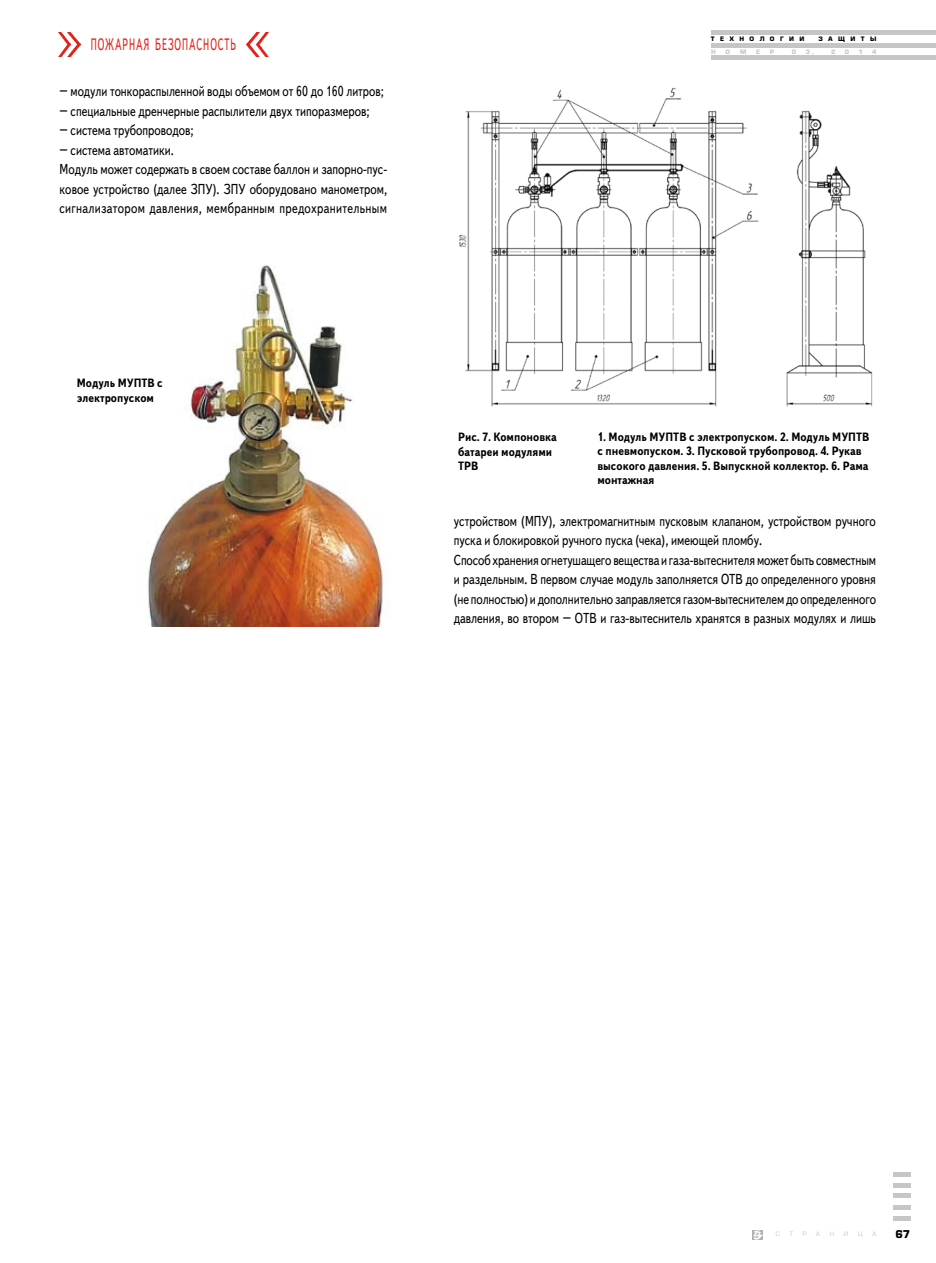
<style>
.page{position:relative;width:936px;height:1263px;background:#fff}
.page>*{position:absolute;margin:0;border:0;box-sizing:border-box;transform-origin:0 0}
.t1{font:16.5px "Text Book C";color:#e32118;scale:.56 1}
.t2{font:14.4px/19.5px "Text Book C";color:#000;scale:.8 1}
.t3{font:14.4px "Text Book C";color:#000;scale:.79 1}
.t4{font:700 12px/14.4px "Text Book C";color:#000;scale:.9 1}
.t5{font:700 10.5px "Europe";color:#000}
.t6{font:700 6px "Europe";letter-spacing:.895em;color:#000}
.t7{font:700 6px "Europe";color:#c5c6c8}
.t8{font:6px "Europe";color:#c5c6c8}
</style>
<div class="page">
<div style="left:711px;top:30px;width:224px;height:5px;background:#c5c6c8"></div>
<div style="left:711px;top:55px;width:224px;height:5px;background:#c5c6c8"></div>
<div style="left:711px;top:43px;width:224px;height:5px;background:#c5c6c8"></div>
<hr style="left:892px;top:1216px;width:18px;height:4px;background:#c5c6c8">
<hr style="left:892px;top:1205px;width:18px;height:4px;background:#c5c6c8">
<div style="left:892px;top:1193px;width:18px;height:5px;background:#c5c6c8"></div>
<hr style="left:892px;top:1183px;width:18px;height:4px;background:#c5c6c8">
<hr style="left:892px;top:1172px;width:18px;height:4px;background:#c5c6c8">
<svg style="left:752px;top:1230px;width:10px;height:9px"></svg>
<img style="left:459px;top:87px;width:414px;height:320px">
<img style="left:148px;top:265px;width:236px;height:361px">
<img style="left:70px;top:32px;width:10px;height:24px">
<img style="left:58px;top:32px;width:12px;height:24px">
<img style="left:247px;top:32px;width:9px;height:24px">
<img style="left:256px;top:32px;width:13px;height:24px">
<p class="t1" style="left:91px;top:35px;width:57px">пожарна</p>
<p class="t1" style="left:143px;top:35px;width:69px">я безопасност</p>
<p class="t1" style="left:230px;top:35px;width:11px">ь</p>
<p class="t3" style="left:60px;top:84px;width:412px">– модули тонкораспыленной воды объемом от 60 до 160 литров;</p>
<p class="t2" style="left:60px;top:101px;width:389px">– специальные дренчерные распылители двух типоразмеров;</p>
<p class="t2" style="left:60px;top:121px;width:169px">– система трубопроводов;</p>
<p class="t2" style="left:60px;top:140px;width:411px">– система автоматики.<br>Модуль может содержать в своем составе баллон и запорно-пус&shy;ковое устройство (далее ЗПУ). ЗПУ оборудовано манометром, сигнализатором давления, мембранным предохранительным</p>
<p class="t4" style="left:77px;top:376px;width:97px">Модуль МУПТВ с электропуском</p>
<p class="t6" style="left:710px;top:36px;width:95px">ТЕХНОЛОГИИ</p>
<p class="t6" style="left:818px;top:36px;width:59px">ЗАЩИТЫ</p>
<p class="t7" style="left:711px;top:48px;width:6px">Н</p>
<p class="t7" style="left:725px;top:48px;width:6px">О</p>
<p class="t7" style="left:740px;top:48px;width:8px">М</p>
<p class="t7" style="left:756px;top:48px;width:6px">Е</p>
<p class="t7" style="left:769px;top:48px;width:6px">Р</p>
<p class="t7" style="left:791px;top:48px;width:6px">0</p>
<p class="t7" style="left:805px;top:48px;width:10px">3 ,</p>
<p class="t7" style="left:830px;top:48px;width:6px">2</p>
<p class="t7" style="left:844px;top:48px;width:6px">0</p>
<p class="t7" style="left:858px;top:48px;width:6px">1</p>
<p class="t7" style="left:871px;top:48px;width:6px">4</p>
<p class="t4" style="left:458px;top:430px;width:111px">Рис. 7. Компоновка батареи модулями<br>ТРВ</p>
<p class="t4" style="left:597px;top:430px;width:303px">1. Модуль МУПТВ с электропуском. 2. Модуль МУПТВ с пневмопуском. 3. Пусковой трубопровод. 4. Рукав высокого давления. 5. Выпускной коллектор. 6. Рама монтажная</p>
<p class="t2" style="left:454px;top:511px;width:529px">устройством (МПУ), электромагнитным пусковым клапаном, устройством ручного пуска и блокировкой ручного пуска (чека), имеющей пломбу.<br>Способ хранения огнетушащего вещества и газа-вытеснителя может быть совместным и раздельным. В первом случае модуль заполняется ОТВ до определенного уровня (не полностью) и дополнительно заправляется газом-вытеснителем до определенного давления, во втором – ОТВ и газ-вытеснитель хранятся в разных модулях и лишь</p>
<p class="t8" style="left:776px;top:1230px;width:6px">С</p>
<p class="t8" style="left:789px;top:1230px;width:5px">Т</p>
<p class="t8" style="left:802px;top:1230px;width:5px">Р</p>
<p class="t8" style="left:815px;top:1230px;width:6px">А</p>
<p class="t8" style="left:829px;top:1230px;width:6px">Н</p>
<p class="t8" style="left:843px;top:1230px;width:6px">И</p>
<p class="t8" style="left:857px;top:1230px;width:6px">Ц</p>
<p class="t8" style="left:872px;top:1230px;width:6px">А</p>
<p class="t5" style="left:895px;top:1227px;width:17px">67</p>
</div>
